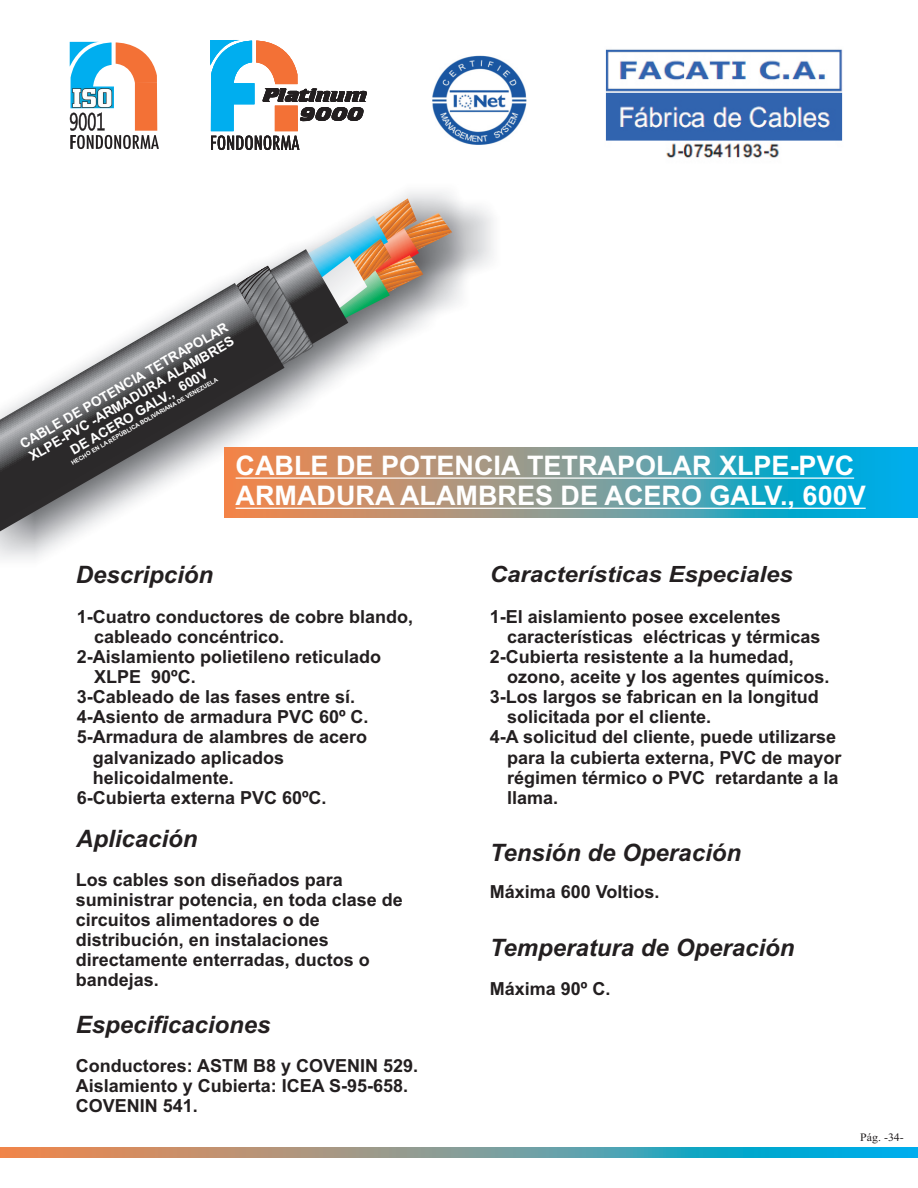
<style>
.page{position:relative;width:918px;height:1188px;background:#fff}
.page>*{position:absolute;margin:0;border:0;box-sizing:border-box;transform-origin:0 0}
.t1{font:700 27px/30.2px "Arial";color:#fff}
.t2{font:italic 700 24px "Arial";color:#231f20}
.t3{font:italic 700 22.35px "Arial";color:#231f20;scale:1.07 1}
.t4{font:700 18px/20.1px "Arial";color:#231f20}
.t5{font:700 13.5px/15.3px "Arial";color:#fff;text-align:right}
.t6{font:11.4px "Times New Roman";color:#231f20;scale:1.05 1}
.t7{font:700 6px "Arial";color:#fff}
</style>
<div class="page">
<img style="left:0;top:191px;width:504px;height:368px">
<svg style="left:234px;top:198px;width:218px;height:168px"></svg>
<svg style="left:0;top:283px;width:285px;height:248px"></svg>
<svg style="left:0;top:1147px;width:918px;height:11px;background:#769b99"></svg>
<svg style="left:225px;top:447px;width:693px;height:70px;background:#7a9c99"></svg>
<hr style="left:236px;top:478px;width:618px;height:1px;background:#fff">
<hr style="left:236px;top:508px;width:630px;height:1px;background:#fff">
<img style="left:605px;top:49px;width:238px;height:109px">
<svg style="left:210px;top:40px;width:157px;height:110px"></svg>
<div style="left:275px;top:106px;width:23px;height:25px;background:#f37136"></div>
<svg style="left:70px;top:41px;width:89px;height:108px"></svg>
<img style="left:432px;top:55px;width:95px;height:90px">
<svg style="left:114px;top:382px;width:12px;height:12px"></svg>
<svg style="left:189px;top:355px;width:13px;height:13px"></svg>
<svg style="left:63px;top:400px;width:46px;height:39px;background:#4c4c4e"></svg>
<svg style="left:78px;top:455px;width:6px;height:6px"></svg>
<svg style="left:123px;top:422px;width:17px;height:13px"></svg>
<svg style="left:152px;top:395px;width:25px;height:19px"></svg>
<svg style="left:196px;top:387px;width:5px;height:5px"></svg>
<p class="t5" style="left:19px;top:438px;width:238px;rotate:-30deg">L R<br>XLPE-PVC -ARMADURA ALA BRES</p>
<p class="t5" style="left:18px;top:439px;width:230px;rotate:-30deg">CABLE E OTE CIA TETRAPO A</p>
<p class="t5" style="left:68px;top:445px;width:158px;rotate:-30deg">DE A ERO GA V. 600V</p>
<p class="t7" style="left:71px;top:461px;width:170px;rotate:-30deg">HE HO EN LA REPÚ L C BOLIVA IAN DE VEN ZUELA</p>
<h1 class="t1" style="left:236px;top:453px;width:632px">CABLE DE POTENCIA TETRAPOLAR XLPE-PVC<br>ARMADURA ALAMBRES DE ACERO GALV., 600V</h1>
<h2 class="t2" style="left:76px;top:566px;width:139px">Descripción</h2>
<p class="t4" style="left:77px;top:608px;width:338px">1-Cuatro conductores de cobre blando,</p>
<p class="t4" style="left:94px;top:628px;width:192px">cableado concéntrico.</p>
<p class="t4" style="left:77px;top:648px;width:306px">2-Aislamiento polietileno reticulado</p>
<p class="t4" style="left:94px;top:668px;width:103px">XLPE 90ºC.</p>
<p class="t4" style="left:77px;top:689px;width:280px">3-Cableado de las fases entre sí.</p>
<p class="t4" style="left:77px;top:709px;width:293px">4-Asiento de armadura PVC 60º C.</p>
<p class="t4" style="left:77px;top:729px;width:292px">5-Armadura de alambres de acero</p>
<p class="t4" style="left:93px;top:749px;width:193px">galvanizado aplicados</p>
<p class="t4" style="left:93px;top:769px;width:143px">helicoidalmente.</p>
<p class="t4" style="left:77px;top:789px;width:251px">6-Cubierta externa PVC 60ºC.</p>
<h2 class="t2" style="left:76px;top:830px;width:123px">Aplicación</h2>
<p class="t4" style="left:76px;top:871px;width:329px">Los cables son diseñados para suministrar potencia, en toda clase de circuitos alimentadores o de distribución, en instalaciones directamente enterradas, ductos o bandejas.</p>
<h2 class="t2" style="left:76px;top:1015px;width:196px">Especificaciones</h2>
<p class="t4" style="left:76px;top:1057px;width:344px">Conductores: ASTM B8 y COVENIN 529.<br>Aislamiento y Cubierta: ICEA S-95-658.<br>COVENIN 541.</p>
<p class="t3" style="left:490px;top:566px;width:285px">Características Especiales</p>
<p class="t4" style="left:490px;top:608px;width:293px">1-El aislamiento posee excelentes</p>
<p class="t4" style="left:507px;top:628px;width:315px">características eléctricas y térmicas</p>
<p class="t4" style="left:490px;top:648px;width:306px">2-Cubierta resistente a la humedad,</p>
<p class="t4" style="left:507px;top:668px;width:324px">ozono, aceite y los agentes químicos.</p>
<p class="t4" style="left:490px;top:689px;width:331px">3-Los largos se fabrican en la longitud</p>
<p class="t4" style="left:507px;top:709px;width:206px">solicitada por el cliente.</p>
<p class="t4" style="left:490px;top:729px;width:348px">4-A solicitud del cliente, puede utilizarse</p>
<p class="t4" style="left:507px;top:749px;width:336px">para la cubierta externa, PVC de mayor</p>
<p class="t4" style="left:507px;top:769px;width:333px">régimen térmico o PVC retardante a la</p>
<p class="t4" style="left:507px;top:789px;width:53px">llama.</p>
<h2 class="t2" style="left:490px;top:843px;width:253px">Tensión de Operación</h2>
<p class="t4" style="left:490px;top:883px;width:171px">Máxima 600 Voltios.</p>
<h2 class="t2" style="left:490px;top:939px;width:306px">Temperatura de Operación</h2>
<p class="t4" style="left:490px;top:980px;width:122px">Máxima 90º C.</p>
<p class="t6" style="left:860px;top:1133px;width:43px">Pág. -34-</p>
</div>
